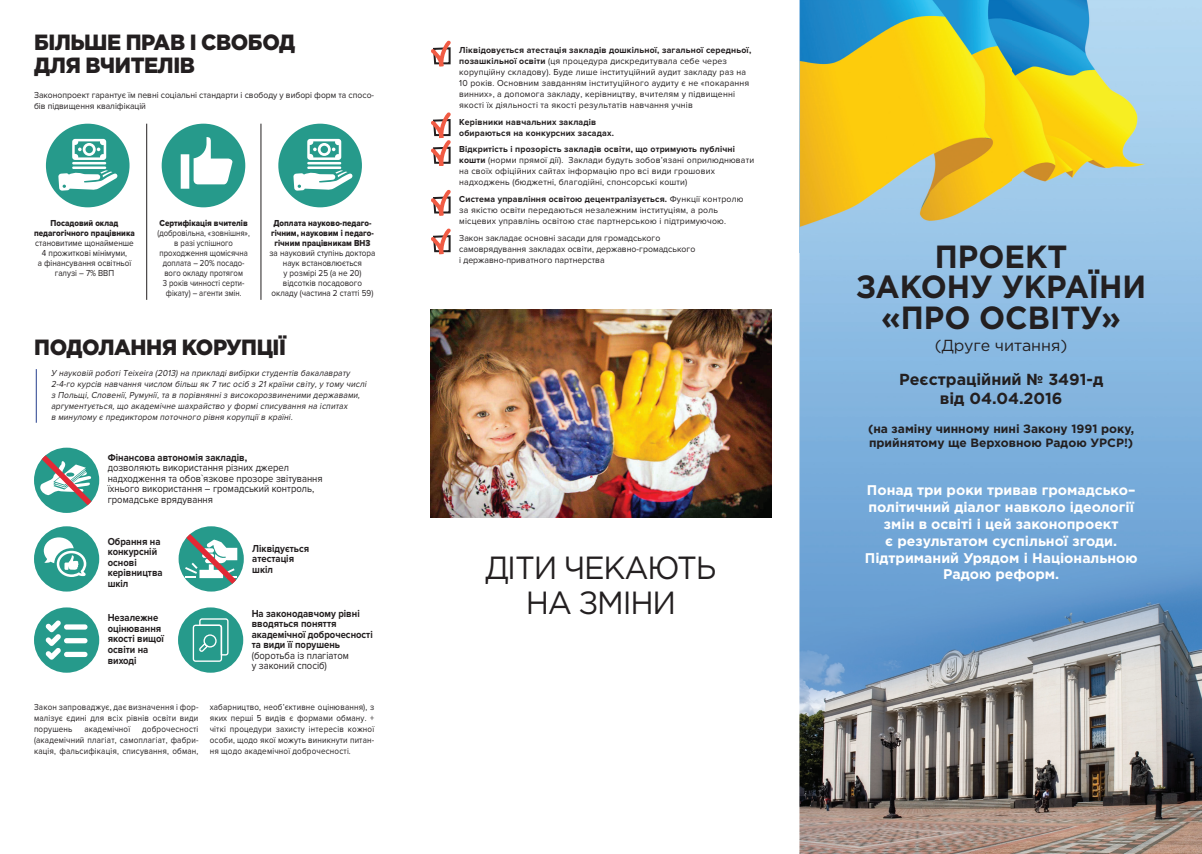
<style>
.page{position:relative;width:1202px;height:854px;background:#fff}
.page>*{position:absolute;margin:0;border:0;box-sizing:border-box;transform-origin:0 0}
.t1{font:700 32px/30.4px "Gotham Pro";color:#231f20;text-align:center;scale:.96 1}
.t2{font:32px/34.4px "Gotham Pro";letter-spacing:-.04em;color:#231f20;text-align:center;scale:.96 1}
.t3{font:900 22px/22.4px "Gotham Pro";letter-spacing:-.02em;color:#231f20;scale:.96 1}
.t4{font:700 16px/19.2px "Gotham Pro";color:#231f20;text-align:center}
.t5{font:16px "Gotham Pro";color:#231f20}
.t6{font:700 14px/16.8px "Gotham Pro";color:#fff;text-align:center}
.t7{font:700 12px/14.4px "Gotham Pro";color:#231f20}
.t8{font:700 10.5px/10.5px "Proxima Nova";color:#231f20;scale:.9 1}
.t9{font:10.5px/10.5px "Proxima Nova";color:#231f20;scale:.9 1}
.t10{font:9px/11px "Proxima Nova";letter-spacing:.02em;color:#231f20}
.t11{font:9px/11px "Proxima Nova";letter-spacing:.02em;color:#231f20;text-align:justify;scale:.9 1}
.t12{font:italic 9px/11px "Proxima Nova";color:#231f20;scale:.92 1}
.t13{font:9px/10px "Proxima Nova";color:#231f20;text-align:center;scale:.9 1}
.t14{font:9px/10px "Proxima Nova";color:#231f20;text-align:center;scale:.86 1}
.t15{font:9px/10px "Proxima Nova Extrabld";color:#231f20;text-align:center;scale:.89 1}
.t16{font:9px/11px "Proxima Nova";color:#231f20}
.t17{font:9px/11px "Proxima Nova";color:#231f20;scale:.95 1}
.t18{font:700 9px/11px "Proxima Nova";letter-spacing:.02em;color:#231f20}
.s1{font-weight:700}
</style>
<div class="page">
<img style="left:799px;top:0;width:403px;height:853px">
<img style="left:799px;top:0;width:356px;height:252px">
<hr style="left:261px;top:124px;width:1px;height:176px;background:#231f20">
<hr style="left:147px;top:124px;width:1px;height:176px;background:#231f20">
<div style="left:46px;top:124px;width:84px;height:83px;background:#269a8b;border-radius:50%"></div>
<div style="left:162px;top:124px;width:83px;height:83px;background:#269a8b;border-radius:50%"></div>
<div style="left:278px;top:124px;width:84px;height:83px;background:#269a8b;border-radius:50%"></div>
<svg style="left:58px;top:139px;width:59px;height:52px"></svg>
<svg style="left:293px;top:139px;width:59px;height:52px"></svg>
<svg style="left:181px;top:137px;width:52px;height:52px"></svg>
<svg style="left:431px;top:40px;width:20px;height:27px"></svg>
<svg style="left:431px;top:112px;width:20px;height:54px"></svg>
<svg style="left:431px;top:189px;width:20px;height:66px"></svg>
<div style="left:34px;top:447px;width:65px;height:65px;background:#269a8b;border-radius:50%"></div>
<svg style="left:40px;top:455px;width:52px;height:50px"></svg>
<div style="left:34px;top:526px;width:65px;height:65px;background:#269a8b;border-radius:50%"></div>
<svg style="left:44px;top:537px;width:42px;height:39px"></svg>
<div style="left:179px;top:526px;width:65px;height:65px;background:#269a8b;border-radius:50%"></div>
<svg style="left:185px;top:534px;width:52px;height:49px"></svg>
<div style="left:34px;top:607px;width:65px;height:65px;background:#269a8b;border-radius:50%"></div>
<svg style="left:45px;top:620px;width:43px;height:39px"></svg>
<div style="left:178px;top:607px;width:65px;height:65px;background:#269a8b;border-radius:50%"></div>
<svg style="left:193px;top:618px;width:36px;height:43px"></svg>
<img style="left:431px;top:309px;width:340px;height:208px">
<hr style="left:36px;top:369px;width:1px;height:53px;background:#253f8e">
<h2 class="t3" style="left:34px;top:31px;width:273px">БІЛЬШЕ ПРАВ І СВОБОД<br>ДЛЯ ВЧИТЕЛІВ</h2>
<p class="t17" style="left:34px;top:89px;width:360px">Законопроект гарантує їм певні соціальні стандарти і свободу у виборі форм та спосо&shy;бів підвищення кваліфікацій</p>
<p class="t15" style="left:34px;top:218px;width:115px">Посадовий оклад педагогічного працівника</p>
<p class="t13" style="left:35px;top:238px;width:111px">становитиме щонайменше<br>4 прожиткові мінімуми,<br>а фінансування освітньої галузі – 7% ВВП</p>
<p class="t15" style="left:159px;top:218px;width:101px">Сертифікація вчителів</p>
<p class="t14" style="left:157px;top:228px;width:109px">(добровільна, «зовнішня», в разі успішного проходження щомісячна доплата – 20% посадо&shy;вого окладу протягом<br>3 років чинності серти&shy;фікату) – агенти змін.</p>
<p class="t15" style="left:271px;top:218px;width:117px">Доплата науково-педаго&shy;гічним, науковим і педаго&shy;гічним працівникам ВНЗ</p>
<p class="t13" style="left:269px;top:248px;width:119px">за науковий ступінь доктора наук встановлюється<br>у розмірі 25 (а не 20) відсотків посадового окладу (частина 2 статті 59)</p>
<h2 class="t3" style="left:34px;top:335px;width:264px">ПОДОЛАННЯ КОРУПЦІЇ</h2>
<p class="t12" style="left:51px;top:368px;width:346px">У науковій роботі Teixeira (2013) на прикладі вибірки студентів бакалаврату 2-4-го курсів навчання числом більш як 7 тис осіб з 21 країни світу, у тому числі з Польщі, Словенії, Румунії, та в порівнянні з високорозвиненими державами, аргументується, що академічне шахрайство у формі списування на іспитах<br>в минулому є предиктором поточного рівня корупції в країні.</p>
<p class="t8" style="left:108px;top:452px;width:156px">Фінансова автономія закладів,</p>
<p class="t9" style="left:108px;top:462px;width:240px">дозволяють використання різних джерел надходження та обов`язкове прозоре звітування їхнього використання – громадський контроль, громадське врядування</p>
<p class="t8" style="left:108px;top:536px;width:63px">Обрання на конкурсній основі керівництва шкіл</p>
<p class="t8" style="left:252px;top:543px;width:65px">Ліквідується атестація шкіл</p>
<p class="t8" style="left:108px;top:612px;width:64px">Незалежне оцінювання якості вищої освіти на виході</p>
<p class="t8" style="left:252px;top:608px;width:136px">На законодавчому рівні вводяться поняття академічної доброчесності та види її порушень</p>
<p class="t9" style="left:252px;top:650px;width:109px">(боротьба із плагіатом у законий спосіб)</p>
<p class="t11" style="left:34px;top:701px;width:184px">Закон запроваджує, дає визначення і фор&shy;малізує єдині для всіх рівнів освіти види порушень</p>
<p class="t11" style="left:34px;top:723px;width:184px;text-indent:108px">доброчесності (академічний плагіат, самоплагіат, фабри&shy;кація, фальсифікація, списування, обман,</p>
<p class="t11" style="left:84px;top:723px;width:52px">академічної</p>
<p class="t11" style="left:210px;top:701px;width:184px">хабарництво, необ’єктивне оцінювання), з яких перші 5 видів є формами обману. + чіткі процедури захисту інтересів кожної особи, щодо якої можуть виникнути питан&shy;ня щодо академічної доброчесності.</p>
<p class="t10" style="left:459px;top:45px;width:293px"><span class="s1">Ліквідовується атестація закладів дошкільної, загальної середньої, позашкільної освіти</span> (ця процедура дискредитувала себе через корупційну складову). Буде лише інституційний аудит закладу раз на 10 років. Основним завданням інституційного аудиту є не «покарання винних», а допомога закладу, керівництву, вчителям у підвищенні якості їх діяльності та якості результатів навчання учнів</p>
<p class="t18" style="left:459px;top:116px;width:156px">Керівники навчальних закладів обираються на конкурсних засадах.</p>
<p class="t10" style="left:459px;top:144px;width:296px"><span class="s1">Відкритість і прозорість закладів освіти, що отримують публічні кошти</span> (норми прямої дії). Заклади будуть зобов’язані оприлюднювати на своїх офіційних сайтах інформацію про всі види грошових надходжень (бюджетні, благодійні, спонсорські кошти)</p>
<p class="t10" style="left:459px;top:194px;width:286px"><span class="s1">Система управління освітою децентралізується.</span> Функції контролю за якістю освіти передаються незалежним інституціям, а роль місцевих управлінь освітою стає партнерською і підтримуючою.</p>
<p class="t16" style="left:459px;top:232px;width:238px">Закон закладає основні засади для громадського самоврядування закладах освіти, державно-громадського і державно-приватного партнерства</p>
<h1 class="t2" style="left:485px;top:550px;width:242px">ДІТИ ЧЕКАЮТЬ<br>НА ЗМІНИ</h1>
<h1 class="t1" style="left:856px;top:240px;width:304px">ПРОЕКТ<br>ЗАКОНУ УКРАЇНИ «ПРО ОСВІТУ»</h1>
<h3 class="t5" style="left:935px;top:336px;width:134px">(Друге читання)</h3>
<h3 class="t4" style="left:899px;top:369px;width:206px">Реєстраційний № 3491-д від 04.04.2016</h3>
<h3 class="t7" style="left:868px;top:421px;width:268px">(на заміну чинному нині Закону 1991 року, прийнятому ще Верховною Радою УРСР!)</h3>
<h3 class="t6" style="left:865px;top:481px;width:274px">Понад три роки тривав громадсько– політичний діалог навколо ідеології змін в освіті і цей законопроект<br>є результатом суспільної згоди.<br>Підтриманий Урядом і Національною<br>Радою реформ.</h3>
</div>
